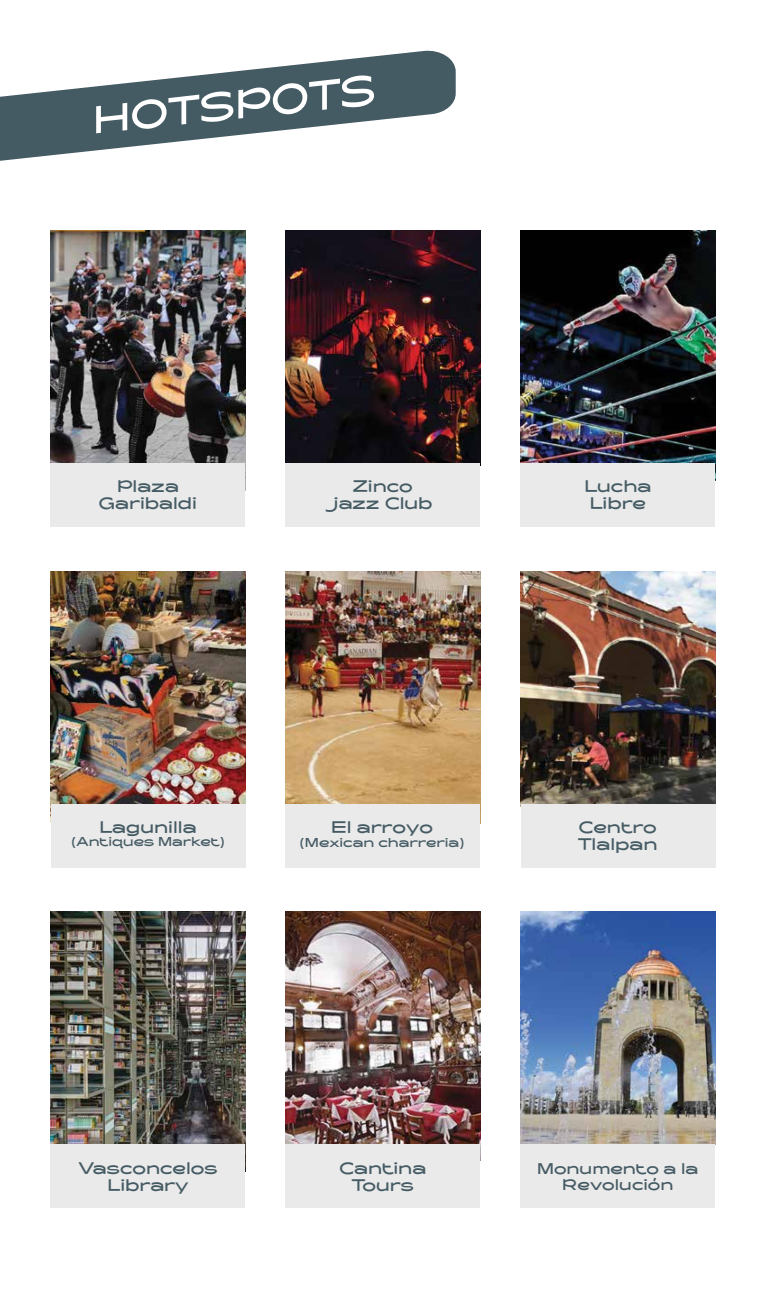
<style>
.page{position:relative;width:765px;height:1307px;background:#fff}
.page>*{position:absolute;margin:0;border:0;box-sizing:border-box;transform-origin:0 0}
.t1{font:14.38px/17.4px "Baou Display";color:#455b64;text-align:center}
.t2{font:13.38px/16px "Baou Display";color:#455b64;text-align:center}
.t3{font:11.12px "Baou Display";color:#455b64}
</style>
<div class="page">
<svg style="left:0;top:50px;width:456px;height:111px"></svg>
<svg style="left:96px;top:75px;width:278px;height:58px"></svg>
<img style="left:51px;top:231px;width:195px;height:259px">
<div style="left:50px;top:464px;width:195px;height:63px;background:#eaeaea"></div>
<img style="left:285px;top:231px;width:195px;height:233px">
<div style="left:285px;top:464px;width:195px;height:63px;background:#eaeaea"></div>
<img style="left:521px;top:231px;width:195px;height:249px">
<div style="left:520px;top:464px;width:195px;height:63px;background:#eaeaea"></div>
<img style="left:51px;top:571px;width:195px;height:233px">
<div style="left:51px;top:804px;width:195px;height:63px;background:#eaeaea"></div>
<img style="left:285px;top:571px;width:195px;height:233px">
<div style="left:285px;top:804px;width:195px;height:63px;background:#eaeaea"></div>
<img style="left:521px;top:571px;width:195px;height:233px">
<div style="left:521px;top:804px;width:195px;height:63px;background:#eaeaea"></div>
<img style="left:51px;top:912px;width:195px;height:259px">
<div style="left:50px;top:1145px;width:195px;height:63px;background:#eaeaea"></div>
<img style="left:285px;top:912px;width:195px;height:233px">
<div style="left:285px;top:1145px;width:195px;height:63px;background:#eaeaea"></div>
<img style="left:521px;top:912px;width:195px;height:233px">
<div style="left:520px;top:1145px;width:195px;height:63px;background:#eaeaea"></div>
<p class="t1" style="left:99px;top:477px;width:100px">Plaza<br>Garibaldi</p>
<p class="t1" style="left:333px;top:477px;width:101px">Zinco jazz Club</p>
<p class="t1" style="left:584px;top:477px;width:69px">Lucha<br>Libre</p>
<p class="t1" style="left:99px;top:818px;width:99px">Lagunilla</p>
<p class="t3" style="left:71px;top:833px;width:155px">(Antiques Market)</p>
<p class="t1" style="left:331px;top:818px;width:103px">El arroyo</p>
<p class="t3" style="left:299px;top:833px;width:167px">(Mexican charreria)</p>
<p class="t1" style="left:578px;top:818px;width:81px;text-align:left">Centro<br>Tlalpan</p>
<p class="t1" style="left:79px;top:1159px;width:141px">Vasconcelos<br>Library</p>
<p class="t1" style="left:339px;top:1159px;width:88px">Cantina<br>Tours</p>
<p class="t2" style="left:537px;top:1160px;width:163px">Monumento a la<br>Revolución</p>
</div>
